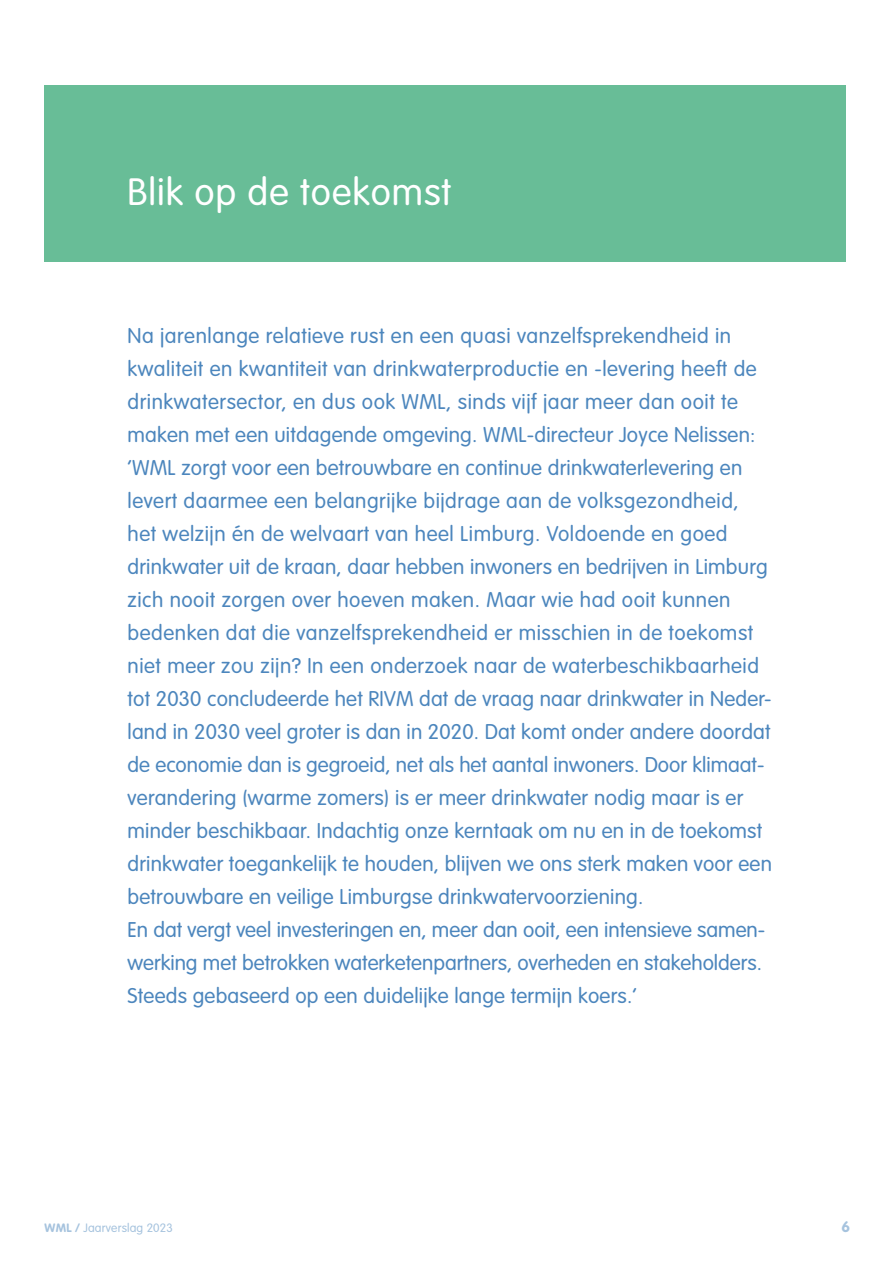
<style>
.page{position:relative;width:893px;height:1263px;background:#fff}
.page>*{position:absolute;margin:0;border:0;box-sizing:border-box;transform-origin:0 0}
.t1{font:300 37.5px "VAG Rounded Std";letter-spacing:.025em;color:#fff}
.t2{font:300 21px/33px "VAG Rounded Std";letter-spacing:.01em;color:#4c86bd}
.t3{font:700 15px "VAG Rounded Std";color:#a6c3de}
.t4{font:300 12px "VAG Rounded Std";letter-spacing:.015em;color:#a6c3de}
.s1{font-weight:700}
</style>
<div class="page">
<div style="left:45px;top:85px;width:801px;height:176px;background:#68bd97"></div>
<p class="t1" style="left:128px;top:170px;width:325px">Blik op de toekomst</p>
<p class="t2" style="left:128px;top:320px;width:645px">Na jarenlange relatieve rust en een quasi vanzelfsprekendheid in kwaliteit en kwantiteit van drinkwaterproductie en -levering heeft de drinkwatersector, en dus ook WML, sinds vijf jaar meer dan ooit te maken met een uitdagende omgeving. WML-directeur Joyce Nelissen: ‘WML zorgt voor een betrouwbare en continue drinkwaterlevering en levert daarmee een belangrijke bijdrage aan de volksgezondheid, het welzijn én de welvaart van heel Limburg. Voldoende en goed drinkwater uit de kraan, daar hebben inwoners en bedrijven in Limburg zich nooit zorgen over hoeven maken. Maar wie had ooit kunnen bedenken dat die vanzelfsprekendheid er misschien in de toekomst niet meer zou zijn? In een onderzoek naar de waterbeschikbaarheid tot 2030 concludeerde het RIVM dat de vraag naar drinkwater in Neder&shy;land in 2030 veel groter is dan in 2020. Dat komt onder andere doordat de economie dan is gegroeid, net als het aantal inwoners. Door klimaat-</p>
<p class="t2" style="left:128px;top:782px;width:646px">verandering (warme zomers) is er meer drinkwater nodig maar is er minder beschikbaar. Indachtig onze kerntaak om nu en in de toekomst drinkwater toegankelijk te houden, blijven we ons sterk maken voor een betrouwbare en veilige Limburgse drinkwatervoorziening.<br>En dat vergt veel investeringen en, meer dan ooit, een intensieve samen-</p>
<p class="t2" style="left:128px;top:947px;width:636px">werking met betrokken waterketenpartners, overheden en stakeholders.<br>Steeds gebaseerd op een duidelijke lange termijn koers.’</p>
<p class="t4" style="left:45px;top:1221px;width:130px"><span class="s1">WML /</span> Jaarverslag 2023</p>
<p class="t3" style="left:842px;top:1218px;width:10px">6</p>
</div>
